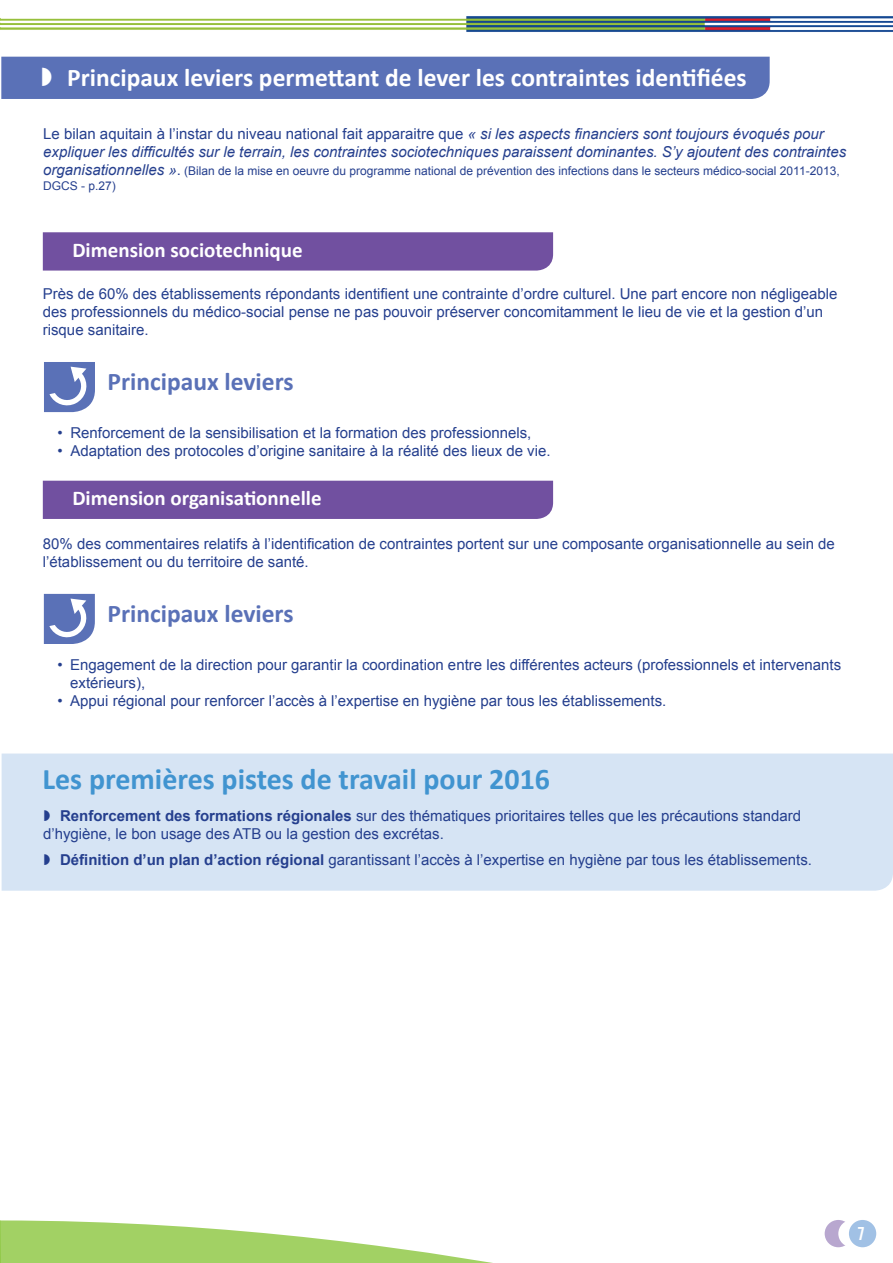
<style>
.page{position:relative;width:893px;height:1263px;background:#fff}
.page>*{position:absolute;margin:0;border:0;box-sizing:border-box;transform-origin:0 0}
.t1{font:700 30px "Calibri";color:#4194d0}
.t2{font:700 25.5px "Calibri";color:#fff}
.t3{font:700 25.5px "Calibri";color:#5a71b7}
.t4{font:700 21px "Calibri";color:#fff}
.t5{font:18px "Trade Gothic LT Std Bd Cn 20";color:#fff}
.t6{font:15px/18px "Arial";color:#253f8e}
.t7{font:italic 15px/18px "Arial";color:#253f8e}
.t8{font:12px/14.4px "Arial";color:#253f8e}
.s1{font-style:normal}
.s2{font-style:italic;font-size:15px}
.s3{font-size:15px}
.s4{font-weight:700}
</style>
<div class="page">
<div style="left:2px;top:753px;width:891px;height:138px;background:#d6e4f4"></div>
<svg style="left:0;top:1220px;width:827px;height:43px"></svg>
<img style="left:0;top:16px;width:893px;height:16px">
<div style="left:825px;top:1220px;width:27px;height:27px;background:#b8a7cf;border-radius:50%"></div>
<div style="left:838px;top:1220px;width:28px;height:27px;background:#fff;border-radius:50%"></div>
<div style="left:849px;top:1220px;width:27px;height:27px;background:#a1c1e5;border-radius:50%"></div>
<div style="left:43px;top:232px;width:510px;height:39px;background:#7150a0"></div>
<div style="left:43px;top:481px;width:510px;height:38px;background:#7150a0"></div>
<svg style="left:44px;top:362px;width:51px;height:50px"></svg>
<svg style="left:44px;top:594px;width:51px;height:50px"></svg>
<svg style="left:44px;top:810px;width:6px;height:11px"></svg>
<svg style="left:44px;top:854px;width:6px;height:11px"></svg>
<div style="left:1px;top:57px;width:769px;height:42px;background:#5a71b7"></div>
<h2 class="t2" style="left:67px;top:61px;width:681px">Principaux leviers permettant de lever les contraintes identifiées</h2>
<p class="t7" style="left:43px;top:125px;width:804px"><span class="s1">Le bilan aquitain à l’instar du niveau national fait apparaitre que</span> « si les aspects financiers sont toujours évoqués pour expliquer les difficultés sur le terrain, les contraintes sociotechniques paraissent dominantes. S’y ajoutent des contraintes</p>
<p class="t8" style="left:43px;top:164px;width:798px"><span class="s2">organisationnelles »</span><span class="s3">.</span> (Bilan de la mise en oeuvre du programme national de prévention des infections dans le secteurs médico-social 2011-2013,<br>DGCS - p.27)</p>
<h3 class="t4" style="left:72px;top:236px;width:232px">Dimension sociotechnique</h3>
<p class="t6" style="left:43px;top:285px;width:796px">Près de 60% des établissements répondants identifient une contrainte d’ordre culturel. Une part encore non négligeable des professionnels du médico-social pense ne pas pouvoir préserver concomitamment le lieu de vie et la gestion d’un risque sanitaire.</p>
<h2 class="t3" style="left:108px;top:365px;width:188px">Principaux leviers</h2>
<p class="t6" style="left:58px;top:424px;width:475px">• Renforcement de la sensibilisation et la formation des professionnels,</p>
<p class="t6" style="left:58px;top:442px;width:494px">• Adaptation des protocoles d’origine sanitaire à la réalité des lieux de vie.</p>
<h3 class="t4" style="left:72px;top:485px;width:251px">Dimension organisationnelle</h3>
<p class="t6" style="left:43px;top:534px;width:794px">80% des commentaires relatifs à l’identification de contraintes portent sur une composante organisationnelle au sein de l’établissement ou du territoire de santé.</p>
<h2 class="t3" style="left:107px;top:597px;width:188px">Principaux leviers</h2>
<p class="t6" style="left:70px;top:655px;width:772px;text-indent:-13px">• Engagement de la direction pour garantir la coordination entre les différentes acteurs (professionnels et intervenants extérieurs),</p>
<p class="t6" style="left:58px;top:691px;width:610px">• Appui régional pour renforcer l’accès à l’expertise en hygiène par tous les établissements.</p>
<h1 class="t1" style="left:43px;top:760px;width:509px">Les premières pistes de travail pour 2016</h1>
<p class="t6" style="left:43px;top:807px;width:760px;text-indent:17px"><span class="s4">Renforcement des formations régionales</span> sur des thématiques prioritaires telles que les précautions standard d’hygiène, le bon usage des ATB ou la gestion des excrétas.</p>
<p class="t6" style="left:60px;top:851px;width:753px"><span class="s4">Définition d’un plan d’action régional</span> garantissant l’accès à l’expertise en hygiène par tous les établissements.</p>
<p class="t5" style="left:857px;top:1223px;width:9px">7</p>
</div>
